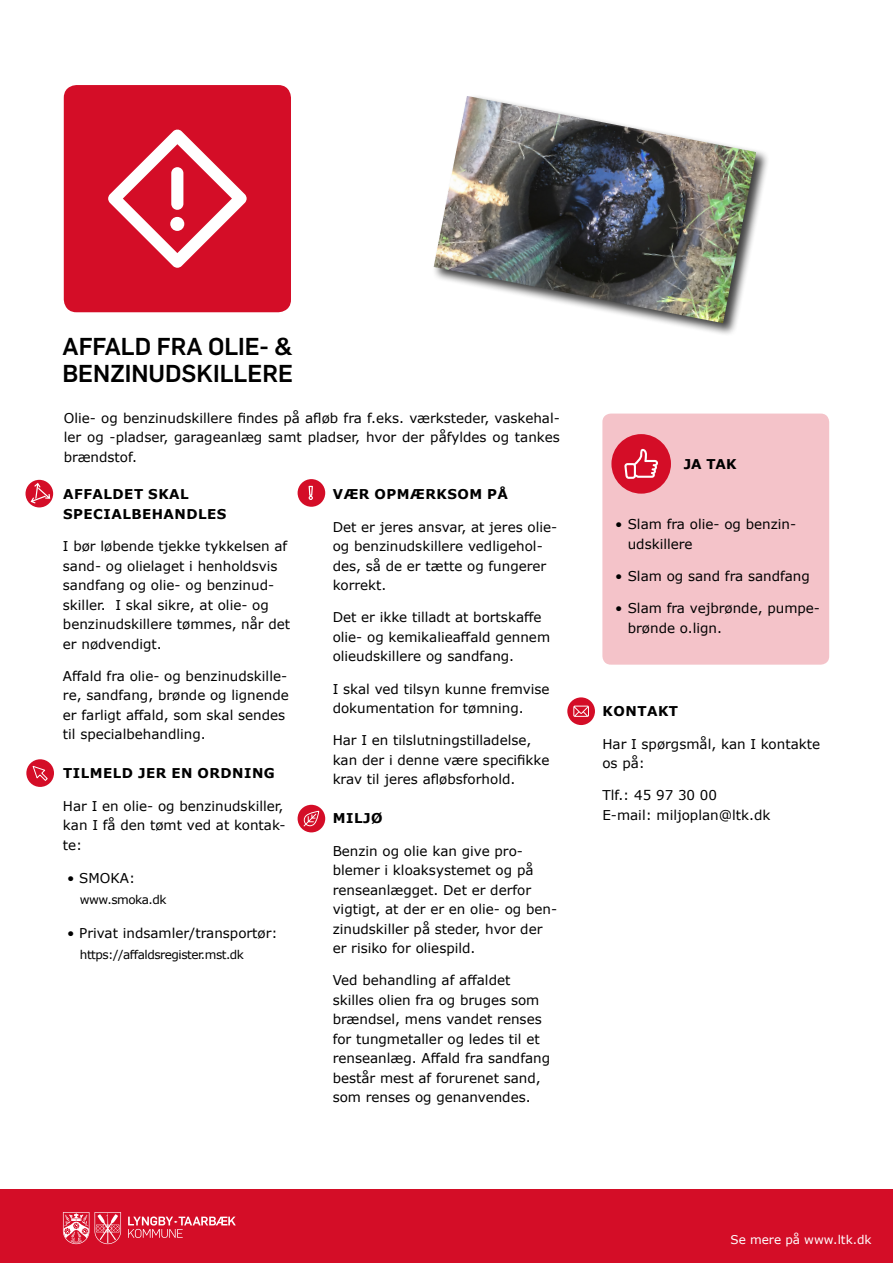
<style>
.page{position:relative;width:893px;height:1263px;background:#fff}
.page>*{position:absolute;margin:0;border:0;box-sizing:border-box;transform-origin:0 0}
.t1{font:500 24px/27px "Flama";color:#000}
.t2{font:13.5px/19.5px "Verdana";color:#000}
.t3{font:700 13.5px/19.5px "Verdana";letter-spacing:.035em;color:#000}
.t4{font:12px "Verdana";letter-spacing:-.04em;color:#000}
.t5{font:12px "Verdana";color:#fff}
</style>
<div class="page">
<div style="left:432px;top:94px;width:338px;height:243px;background:#000;opacity:.75"></div>
<img style="left:434px;top:96px;width:322px;height:227px">
<div style="left:602px;top:414px;width:227px;height:251px;background:#f4c3c9;border-radius:9px"></div>
<div style="left:298px;top:805px;width:27px;height:27px;background:#d40d27;border-radius:50%"></div>
<svg style="left:303px;top:811px;width:16px;height:15px"></svg>
<div style="left:298px;top:479px;width:27px;height:28px;background:#d40d27;border-radius:50%"></div>
<svg style="left:309px;top:486px;width:4px;height:14px"></svg>
<div style="left:567px;top:697px;width:28px;height:28px;background:#d40d27;border-radius:50%"></div>
<svg style="left:573px;top:706px;width:16px;height:11px"></svg>
<div style="left:26px;top:480px;width:27px;height:27px;background:#d40d27;border-radius:50%"></div>
<svg style="left:31px;top:483px;width:19px;height:20px"></svg>
<div style="left:26px;top:759px;width:28px;height:28px;background:#d40d27;border-radius:50%"></div>
<svg style="left:32px;top:765px;width:16px;height:16px"></svg>
<div style="left:64px;top:85px;width:227px;height:227px;background:#d40d27;border-radius:13px"></div>
<svg style="left:108px;top:130px;width:139px;height:138px"></svg>
<div style="left:171px;top:167px;width:12px;height:43px;background:#fff;border-radius:6px"></div>
<div style="left:170px;top:217px;width:14px;height:14px;background:#fff;border-radius:50%"></div>
<div style="left:611px;top:434px;width:60px;height:60px;background:#d40d27;border-radius:50%"></div>
<svg style="left:624px;top:449px;width:34px;height:30px"></svg>
<div style="left:0;top:1190px;width:893px;height:73px;background:#d40d27"></div>
<svg style="left:128px;top:1216px;width:108px;height:22px"></svg>
<svg style="left:63px;top:1212px;width:58px;height:32px"></svg>
<h1 class="t1" style="left:62px;top:331px;width:232px">AFFALD FRA OLIE- &amp;<br>BENZINUDSKILLERE</h1>
<p class="t2" style="left:64px;top:408px;width:498px;text-align:justify">Olie- og benzinudskillere findes på afløb fra f.eks. værksteder, vaskehal&shy;ler og -pladser, garageanlæg samt pladser, hvor der påfyldes og tankes brændstof.</p>
<p class="t3" style="left:63px;top:484px;width:165px">AFFALDET SKAL<br>SPECIALBEHANDLES</p>
<p class="t2" style="left:63px;top:536px;width:229px">I bør løbende tjekke tykkelsen af sand- og olielaget i henholdsvis sandfang og olie- og benzinud&shy;skiller. I skal sikre, at olie- og benzinudskillere tømmes, når det er nødvendigt.</p>
<p class="t2" style="left:63px;top:666px;width:227px">Affald fra olie- og benzinudskille&shy;re, sandfang, brønde og lignende er farligt affald, som skal sendes til specialbehandling.</p>
<p class="t3" style="left:63px;top:763px;width:213px">TILMELD JER EN ORDNING</p>
<p class="t2" style="left:63px;top:796px;width:224px">Har I en olie- og benzinudskiller, kan I få den tømt ved at kontak&shy;te:</p>
<p class="t2" style="left:67px;top:868px;width:70px">• SMOKA:</p>
<p class="t4" style="left:80px;top:892px;width:88px">www.smoka.dk</p>
<p class="t2" style="left:67px;top:923px;width:212px">• Privat indsamler/transportør:</p>
<p class="t4" style="left:80px;top:946px;width:166px">https://affaldsregister.mst.dk</p>
<p class="t3" style="left:333px;top:484px;width:177px">VÆR OPMÆRKSOM PÅ</p>
<p class="t2" style="left:333px;top:517px;width:226px">Det er jeres ansvar, at jeres olie&shy;og benzinudskillere vedligehol&shy;des, så de er tætte og fungerer korrekt.</p>
<p class="t2" style="left:333px;top:607px;width:219px">Det er ikke tilladt at bortskaffe olie- og kemikalieaffald gennem olieudskillere og sandfang.</p>
<p class="t2" style="left:333px;top:679px;width:218px">I skal ved tilsyn kunne fremvise dokumentation for tømning.</p>
<p class="t2" style="left:333px;top:730px;width:218px">Har I en tilslutningstilladelse, kan der i denne være specifikke krav til jeres afløbsforhold.</p>
<p class="t3" style="left:333px;top:808px;width:51px">MILJØ</p>
<p class="t2" style="left:333px;top:841px;width:226px">Benzin og olie kan give pro&shy;blemer i kloaksystemet og på renseanlægget. Det er derfor vigtigt, at der er en olie- og ben&shy;zinudskiller på steder, hvor der er risiko for oliespild.</p>
<p class="t2" style="left:333px;top:970px;width:219px">Ved behandling af affaldet skilles olien fra og bruges som brændsel, mens vandet renses for tungmetaller og ledes til et renseanlæg. Affald fra sandfang består mest af forurenet sand, som renses og genanvendes.</p>
<p class="t3" style="left:684px;top:454px;width:54px">JA TAK</p>
<p class="t2" style="left:628px;top:514px;width:168px;text-indent:-13px">• Slam fra olie- og benzin&shy;udskillere</p>
<p class="t2" style="left:615px;top:566px;width:196px">• Slam og sand fra sandfang</p>
<p class="t2" style="left:628px;top:598px;width:194px;text-indent:-13px">• Slam fra vejbrønde, pumpe&shy;brønde o.lign.</p>
<p class="t3" style="left:603px;top:701px;width:77px">KONTAKT</p>
<p class="t2" style="left:602px;top:734px;width:219px">Har I spørgsmål, kan I kontakte os på:</p>
<p class="t2" style="left:602px;top:785px;width:170px">Tlf.: 45 97 30 00<br>E-mail: miljoplan@ltk.dk</p>
<p class="t5" style="left:730px;top:1231px;width:143px">Se mere på www.ltk.dk</p>
</div>
